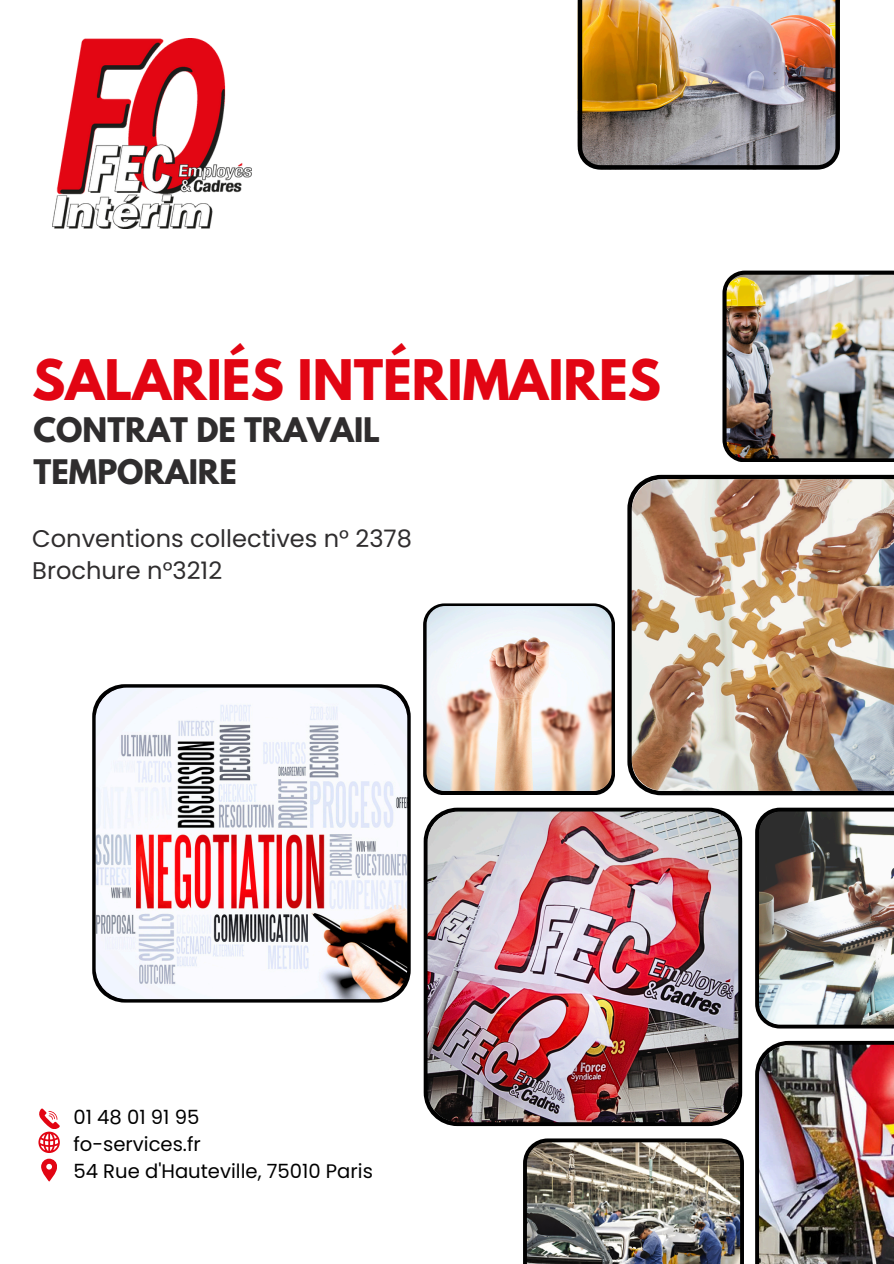
<style>
.page{position:relative;width:894px;height:1264px;background:#fff}
.page>*{position:absolute;margin:0;border:0;box-sizing:border-box;transform-origin:0 0}
.t1{font:700 49.5px "League Spartan";color:#e20513}
.t2{font:700 30px/41.7px "League Spartan";color:#2f2d2e}
.t3{font:24.15px/32.7px "Poppins";color:#2f2d2e}
.t4{font:19.65px "Poppins";color:#000}
</style>
<div class="page">
<svg style="left:92px;top:684px;width:318px;height:318px"></svg>
<svg style="left:627px;top:475px;width:266px;height:320px;background:#222"></svg>
<svg style="left:423px;top:807px;width:319px;height:319px"></svg>
<svg style="left:755px;top:1040px;width:138px;height:223px"></svg>
<svg style="left:523px;top:1138px;width:220px;height:125px;background:#333"></svg>
<svg style="left:755px;top:807px;width:138px;height:221px;background:#353535"></svg>
<svg style="left:423px;top:603px;width:191px;height:191px;background:#333232"></svg>
<svg style="left:722px;top:270px;width:171px;height:192px;background:#30302f"></svg>
<svg style="left:38px;top:1108px;width:22px;height:44px"></svg>
<svg style="left:41px;top:1158px;width:16px;height:23px"></svg>
<img style="left:631px;top:479px;width:262px;height:312px">
<img style="left:758px;top:1044px;width:135px;height:219px">
<img style="left:427px;top:811px;width:311px;height:311px;border-radius:31px">
<img style="left:96px;top:687px;width:311px;height:312px;border-radius:31px">
<img style="left:758px;top:811px;width:135px;height:213px">
<img style="left:526px;top:1142px;width:213px;height:121px">
<img style="left:426px;top:606px;width:185px;height:185px;border-radius:18px">
<img style="left:726px;top:275px;width:167px;height:183px">
<img style="left:52px;top:39px;width:199px;height:190px">
<img style="left:577px;top:0;width:262px;height:170px">
<p class="t1" style="left:32px;top:355px;width:630px">SALARIÉS INTÉRIMAIRES</p>
<p class="t2" style="left:34px;top:413px;width:348px">CONTRAT DE TRAVAIL<br>TEMPORAIRE</p>
<p class="t3" style="left:32px;top:521px;width:381px">Conventions collectives n° 2378<br>Brochure n°3212</p>
<p class="t4" style="left:73px;top:1103px;width:127px">01 48 01 91 95</p>
<p class="t4" style="left:73px;top:1130px;width:129px">fo-services.fr</p>
<p class="t4" style="left:73px;top:1157px;width:301px">54 Rue d'Hauteville, 75010 Paris</p>
</div>
